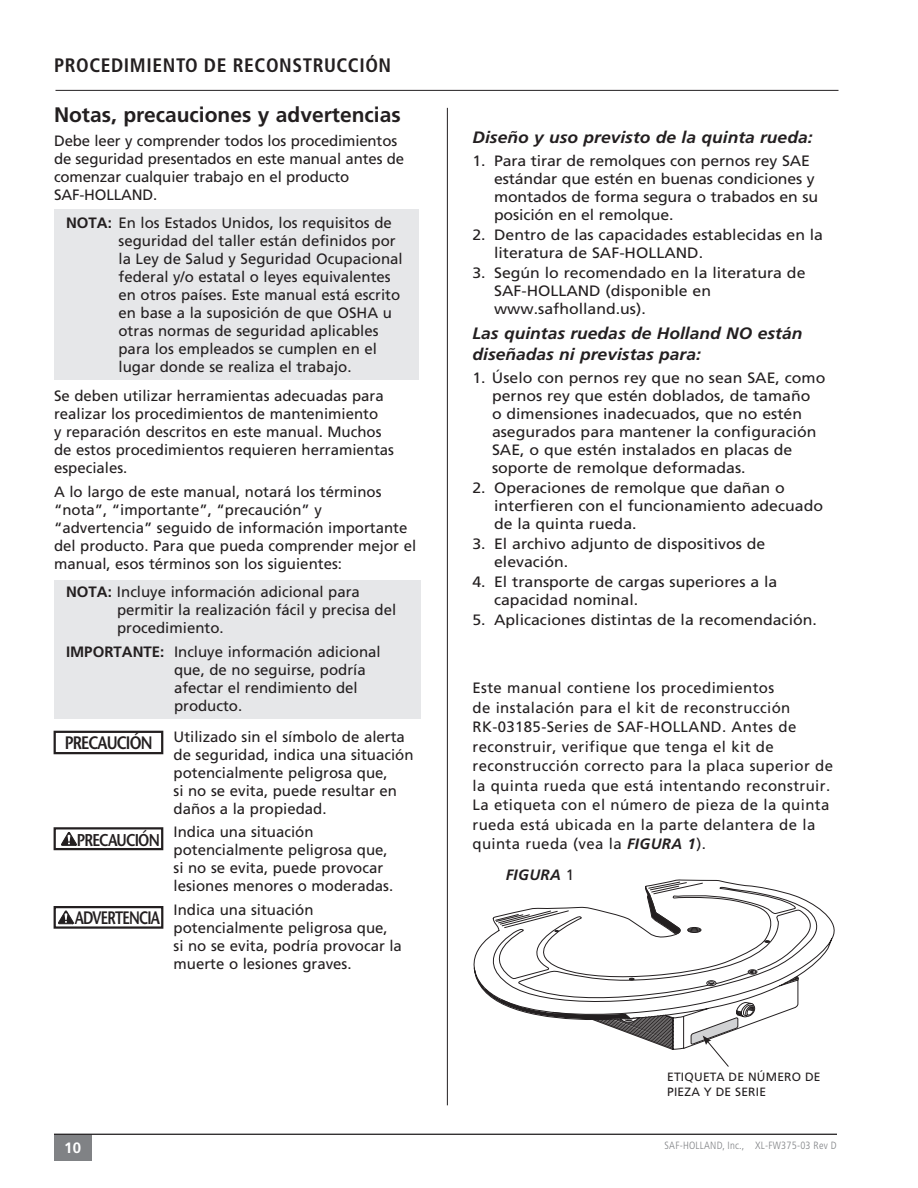
<style>
.page{position:relative;width:918px;height:1188px;background:#fff}
.page>*{position:absolute;margin:0;border:0;box-sizing:border-box;transform-origin:0 0}
.t1{font:700 21px "Frutiger LT Std";color:#231f20}
._7_Primary_Title_-_Running_head{font:700 condensed 19.5px "Frutiger LT Std";letter-spacing:.03em;color:#231f20}
.t2{font:600 18px "Stone Sans";letter-spacing:-.06em;color:#231f20;scale:.77 1}
.t3{font:600 18px "Stone Sans";letter-spacing:-.06em;color:#231f20;scale:.84 1}
.t4{font:600 17.1px "Stone Sans";letter-spacing:-.06em;color:#231f20;scale:.83 1}
.Subhead{font:italic 700 16.5px/20.4px "Frutiger LT Std";color:#231f20;scale:1.06 1}
.Numbers{font:15px/18px "Frutiger LT Std";color:#231f20}
.Numbers-2{font:15px/18px "Frutiger LT Std";color:#231f20;scale:1.06 1}
.Warning_text{font:15px/19.5px "Frutiger LT Std";letter-spacing:.025em;color:#231f20}
.Warning_text-2{font:15px/18px "Frutiger LT Std";color:#231f20}
.Subhead-2{font:15px/18px "Frutiger LT Std";color:#231f20;scale:1.06 1}
.Body_copy{font:15px/18px "Frutiger LT Std";letter-spacing:-.01em;color:#231f20}
.t5{font:italic 700 15px "Frutiger LT Std";letter-spacing:.025em;color:#231f20}
.t6{font:700 15px "Frutiger LT Std";color:#fff}
._16_Graphic_Callouts{font:12px/14.2px "Frutiger LT Std";letter-spacing:.02em;color:#231f20}
.t7{font:300 condensed 10.5px "Frutiger LT Std";letter-spacing:.02em;color:#808285}
.s1{font-weight:700}
.s2{font-weight:700;font-style:italic}
.s3{font-weight:400;font-style:normal}
</style>
<div class="page">
<div style="left:54px;top:1134px;width:37px;height:27px;background:#808285"></div>
<hr style="left:54px;top:1134px;width:783px;height:1px;background:#231f20">
<hr style="left:56px;top:90px;width:782px;height:1px;background:#231f20">
<svg style="left:473px;top:885px;width:352px;height:135px"></svg>
<svg style="left:765px;top:940px;width:5px;height:3px"></svg>
<svg style="left:645px;top:882px;width:58px;height:52px"></svg>
<svg style="left:592px;top:970px;width:207px;height:97px"></svg>
<hr style="left:447px;top:108px;width:1px;height:997px;background:#231f20">
<div style="left:54px;top:580px;width:366px;height:139px;background:#e6e7e9"></div>
<div style="left:54px;top:210px;width:364px;height:170px;background:#e6e7e9"></div>
<div style="left:54px;top:906px;width:109px;height:23px;border:2px solid #231f20"></div>
<svg style="left:58px;top:911px;width:16px;height:13px"></svg>
<div style="left:54px;top:827px;width:109px;height:23px;border:2px solid #231f20"></div>
<svg style="left:61px;top:832px;width:16px;height:14px"></svg>
<div style="left:54px;top:731px;width:109px;height:23px;border:2px solid #231f20"></div>
<p class="_7_Primary_Title_-_Running_head" style="left:54px;top:53px;width:339px">PROCEDIMIENTO DE RECONSTRUCCIÓN</p>
<p class="t1" style="left:54px;top:103px;width:348px">Notas, precauciones y advertencias</p>
<p class="Body_copy" style="left:54px;top:132px;width:352px">Debe leer y comprender todos los procedimientos de seguridad presentados en este manual antes de comenzar cualquier trabajo en el producto SAF-HOLLAND.</p>
<p class="Warning_text-2" style="left:118px;top:214px;width:286px;text-indent:-52px"><span class="s1">NOTA:</span> En los Estados Unidos, los requisitos de seguridad del taller están definidos por la Ley de Salud y Seguridad Ocupacional federal y/o estatal o leyes equivalentes en otros países. Este manual está escrito en base a la suposición de que OSHA u otras normas de seguridad aplicables para los empleados se cumplen en el lugar donde se realiza el trabajo.</p>
<p class="Numbers" style="left:54px;top:387px;width:342px">Se deben utilizar herramientas adecuadas para realizar los procedimientos de mantenimiento<br>y reparación descritos en este manual. Muchos de estos procedimientos requieren herramientas especiales.</p>
<p class="Numbers" style="left:54px;top:483px;width:364px">A lo largo de este manual, notará los términos “nota”, “importante”, “precaución” y “advertencia” seguido de información importante del producto. Para que pueda comprender mejor el manual, esos términos son los siguientes:</p>
<p class="Numbers" style="left:117px;top:583px;width:281px;text-indent:-51px"><span class="s1">NOTA:</span> Incluye información adicional para permitir la realización fácil y precisa del procedimiento.</p>
<p class="Numbers" style="left:174px;top:643px;width:208px;text-indent:-108px"><span class="s1">IMPORTANTE:</span> Incluye información adicional que, de no seguirse, podría afectar el rendimiento del producto.</p>
<p class="Numbers" style="left:174px;top:728px;width:242px">Utilizado sin el símbolo de alerta de seguridad, indica una situación potencialmente peligrosa que,<br>si no se evita, puede resultar en daños a la propiedad.</p>
<p class="Numbers" style="left:174px;top:823px;width:221px">Indica una situación potencialmente peligrosa que, si no se evita, puede provocar lesiones menores o moderadas.</p>
<p class="Numbers" style="left:174px;top:900px;width:230px">Indica una situación potencialmente peligrosa que,<br>si no se evita, podría provocar la muerte o lesiones graves.</p>
<p class="t3" style="left:65px;top:732px;width:106px">PRECAUCIÓN</p>
<p class="t4" style="left:77px;top:829px;width:101px">PRECAUCIÓN</p>
<p class="t2" style="left:75px;top:906px;width:112px">ADVERTENCIA</p>
<p class="Subhead" style="left:472px;top:127px;width:322px">Diseño y uso previsto de la quinta rueda:</p>
<p class="Numbers-2" style="left:494px;top:152px;width:307px;text-indent:-22px">1. Para tirar de remolques con pernos rey SAE estándar que estén en buenas condiciones y montados de forma segura o trabados en su posición en el remolque.</p>
<p class="Numbers-2" style="left:494px;top:226px;width:312px;text-indent:-22px">2. Dentro de las capacidades establecidas en la literatura de SAF-HOLLAND.</p>
<p class="Numbers-2" style="left:494px;top:264px;width:295px;text-indent:-22px">3. Según lo recomendado en la literatura de<br>SAF-HOLLAND (disponible en www.safholland.us).</p>
<p class="Subhead" style="left:472px;top:323px;width:313px">Las quintas ruedas de Holland NO están diseñadas ni previstas para:</p>
<p class="Subhead-2" style="left:492px;top:369px;width:316px;text-indent:-20px">1. Úselo con pernos rey que no sean SAE, como pernos rey que estén doblados, de tamaño<br>o dimensiones inadecuados, que no estén asegurados para mantener la configuración SAE, o que estén instalados en placas de soporte de remolque deformadas.</p>
<p class="Numbers-2" style="left:494px;top:479px;width:312px;text-indent:-22px">2. Operaciones de remolque que dañan o interfieren con el funcionamiento adecuado de la quinta rueda.</p>
<p class="Numbers-2" style="left:494px;top:535px;width:257px;text-indent:-22px">3. El archivo adjunto de dispositivos de elevación.</p>
<p class="Numbers-2" style="left:494px;top:573px;width:269px;text-indent:-22px">4. El transporte de cargas superiores a la capacidad nominal.</p>
<p class="Numbers-2" style="left:472px;top:611px;width:326px">5. Aplicaciones distintas de la recomendación.</p>
<p class="Warning_text" style="left:472px;top:678px;width:362px">Este manual contiene los procedimientos<br>de instalación para el kit de reconstrucción RK-03185-Series de SAF-HOLLAND. Antes de reconstruir, verifique que tenga el kit de reconstrucción correcto para la placa superior de la quinta rueda que está intentando reconstruir.<br>La etiqueta con el número de pieza de la quinta rueda está ubicada en la parte delantera de la quinta rueda (vea la <span class="s2">FIGURA 1</span>).</p>
<p class="t5" style="left:506px;top:866px;width:70px">FIGURA <span class="s3">1</span></p>
<p class="_16_Graphic_Callouts" style="left:667px;top:1070px;width:155px">ETIQUETA DE NÚMERO DE<br>PIEZA Y DE SERIE</p>
<p class="t6" style="left:64px;top:1139px;width:18px">10</p>
<p class="t7" style="left:665px;top:1139px;width:173px">SAF-HOLLAND, Inc., XL-FW375-03 Rev D</p>
</div>
